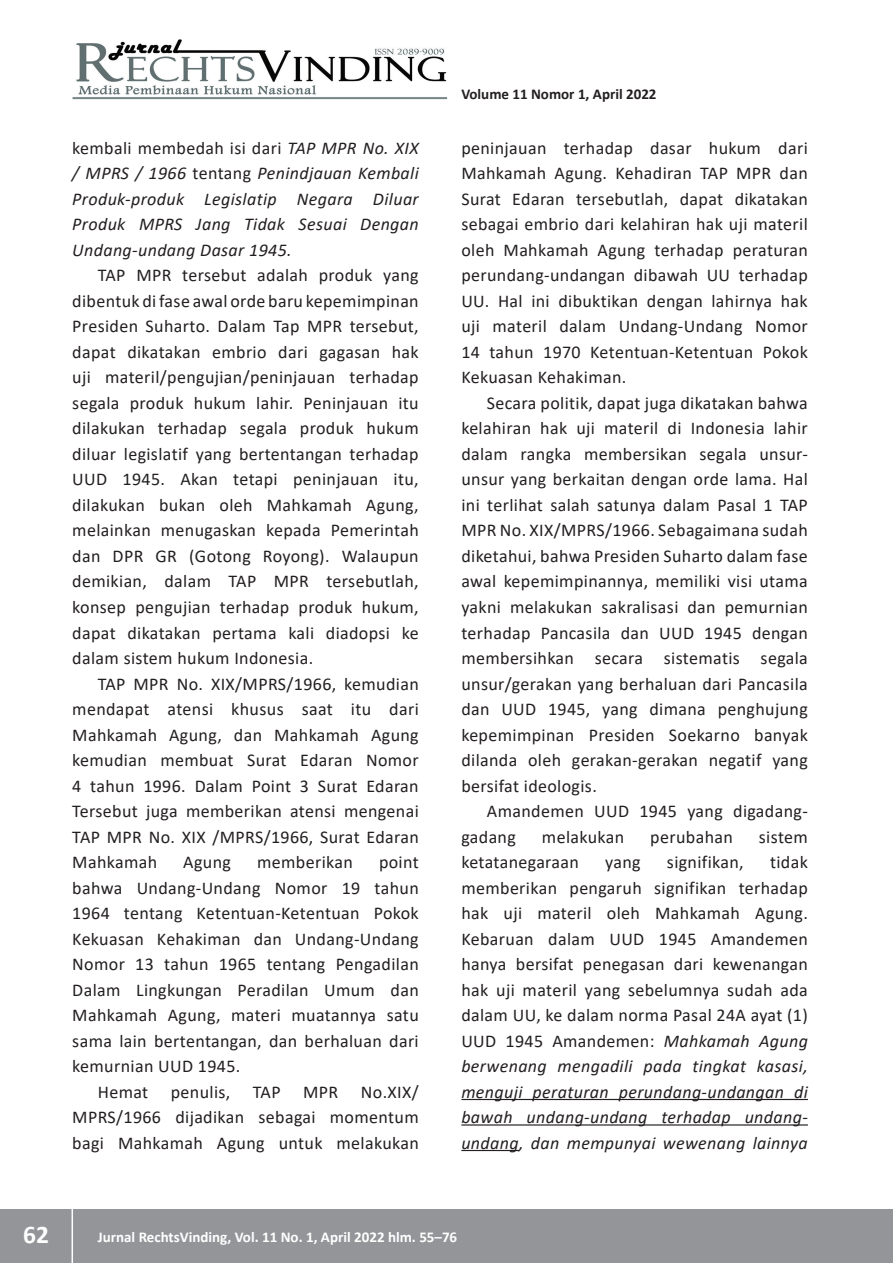
<style>
.page{position:relative;width:893px;height:1263px;background:#fff}
.page>*{position:absolute;margin:0;border:0;box-sizing:border-box;transform-origin:0 0}
.t1{font:700 25.5px "Calibri";color:#fff}
.t2{font:18px/25.5px "Calibri";letter-spacing:.02em;color:#231f20;text-align:justify}
.t3{font:italic 18px/25.5px "Calibri";letter-spacing:.02em;color:#231f20;text-align:justify}
.t4{font:700 15px "Calibri";color:#fff}
.t5{font:700 15px "Calibri";color:#231f20}
.s1{font-style:normal}
.s2{font-style:italic}
</style>
<div class="page">
<div style="left:0;top:1209px;width:893px;height:54px;background:#939598"></div>
<hr style="left:72px;top:1206px;width:1px;height:57px;background:#fff">
<img style="left:72px;top:39px;width:375px;height:60px">
<hr style="left:461px;top:1099px;width:347px;height:1px;background:#231f20">
<hr style="left:461px;top:1124px;width:347px;height:1px;background:#231f20">
<hr style="left:461px;top:1150px;width:58px;height:1px;background:#231f20">
<p class="t3" style="left:72px;top:134px;width:348px"><span class="s1">kembali membedah isi dari</span> TAP MPR No. XIX / MPRS / 1966 <span class="s1">tentang</span> Penindjauan Kembali Produk-produk Legislatip Negara Diluar Produk MPRS Jang Tidak Sesuai Dengan Undang-undang Dasar 1945.</p>
<p class="t2" style="left:72px;top:262px;width:348px;text-indent:26px">TAP MPR tersebut adalah produk yang dibentuk di fase awal orde baru kepemimpinan Presiden Suharto. Dalam Tap MPR tersebut, dapat dikatakan embrio dari gagasan hak uji materil/pengujian/peninjauan terhadap segala produk hukum lahir. Peninjauan itu dilakukan terhadap segala produk hukum diluar legislatif yang bertentangan terhadap UUD 1945. Akan tetapi peninjauan itu, dilakukan bukan oleh Mahkamah Agung, melainkan menugaskan kepada Pemerintah dan DPR GR (Gotong Royong). Walaupun demikian, dalam TAP MPR tersebutlah, konsep pengujian terhadap produk hukum, dapat dikatakan pertama kali diadopsi ke dalam sistem hukum Indonesia.</p>
<p class="t2" style="left:72px;top:670px;width:348px;text-indent:26px">TAP MPR No. XIX/MPRS/1966, kemudian mendapat atensi khusus saat itu dari Mahkamah Agung, dan Mahkamah Agung kemudian membuat Surat Edaran Nomor 4 tahun 1996. Dalam Point 3 Surat Edaran Tersebut juga memberikan atensi mengenai TAP MPR No. XIX /MPRS/1966, Surat Edaran Mahkamah</p>
<p class="t2" style="left:183px;top:849px;width:49px">Agung</p>
<p class="t2" style="left:257px;top:849px;width:97px">memberikan</p>
<p class="t2" style="left:72px;top:849px;width:348px;text-indent:307px">point bahwa Undang-Undang Nomor 19 tahun 1964 tentang Ketentuan-Ketentuan Pokok Kekuasan Kehakiman dan Undang-Undang Nomor 13 tahun 1965 tentang Pengadilan Dalam Lingkungan Peradilan Umum dan Mahkamah Agung, materi muatannya satu sama lain bertentangan, dan berhaluan dari kemurnian UUD 1945.</p>
<p class="t2" style="left:72px;top:1078px;width:348px;text-indent:26px">Hemat penulis, TAP MPR No.XIX/ MPRS/1966 dijadikan sebagai momentum bagi Mahkamah Agung untuk melakukan</p>
<p class="t5" style="left:461px;top:84px;width:197px">Volume 11 Nomor 1, April 2022</p>
<p class="t2" style="left:461px;top:135px;width:348px">peninjauan terhadap dasar hukum dari Mahkamah Agung. Kehadiran TAP MPR dan Surat Edaran tersebutlah, dapat dikatakan sebagai embrio dari kelahiran hak uji materil oleh Mahkamah Agung terhadap peraturan perundang-undangan dibawah UU terhadap UU. Hal ini dibuktikan dengan lahirnya hak uji materil dalam Undang-Undang Nomor 14 tahun 1970 Ketentuan-Ketentuan Pokok Kekuasan Kehakiman.</p>
<p class="t2" style="left:461px;top:390px;width:348px;text-indent:26px">Secara politik, dapat juga dikatakan bahwa kelahiran hak uji materil di Indonesia lahir dalam rangka membersikan segala unsur&shy;unsur yang berkaitan dengan orde lama. Hal ini terlihat salah satunya dalam Pasal 1 TAP MPR No. XIX/MPRS/1966. Sebagaimana sudah diketahui, bahwa Presiden Suharto dalam fase awal kepemimpinannya, memiliki visi utama yakni melakukan sakralisasi dan pemurnian terhadap Pancasila dan UUD 1945 dengan membersihkan secara sistematis segala unsur/gerakan yang berhaluan dari Pancasila dan UUD 1945, yang dimana penghujung kepemimpinan Presiden Soekarno banyak dilanda oleh gerakan-gerakan negatif yang bersifat ideologis.</p>
<p class="t2" style="left:461px;top:798px;width:348px;text-indent:26px">Amandemen UUD 1945 yang digadang&shy;gadang</p>
<p class="t2" style="left:542px;top:823px;width:84px">melakukan</p>
<p class="t2" style="left:650px;top:823px;width:84px">perubahan</p>
<p class="t2" style="left:759px;top:823px;width:50px">sistem</p>
<p class="t2" style="left:461px;top:849px;width:119px">ketatanegaraan</p>
<p class="t2" style="left:605px;top:849px;width:37px">yang</p>
<p class="t2" style="left:667px;top:849px;width:78px">signifikan,</p>
<p class="t2" style="left:461px;top:849px;width:348px;text-indent:309px">tidak memberikan pengaruh signifikan terhadap hak uji materil oleh Mahkamah Agung.<br>Kebaruan dalam UUD 1945 Amandemen hanya bersifat penegasan dari kewenangan hak uji materil yang sebelumnya sudah ada dalam UU, ke dalam norma Pasal 24A ayat (1)<br>UUD 1945 Amandemen: <span class="s2">Mahkamah Agung berwenang mengadili pada tingkat kasasi, menguji peraturan perundang-undangan di bawah undang-undang terhadap undang&shy;undang, dan mempunyai wewenang lainnya</span></p>
<h1 class="t1" style="left:23px;top:1216px;width:27px">62</h1>
<p class="t4" style="left:98px;top:1227px;width:361px">Jurnal RechtsVinding, Vol. 11 No. 1, April 2022 hlm. 55–76</p>
</div>
